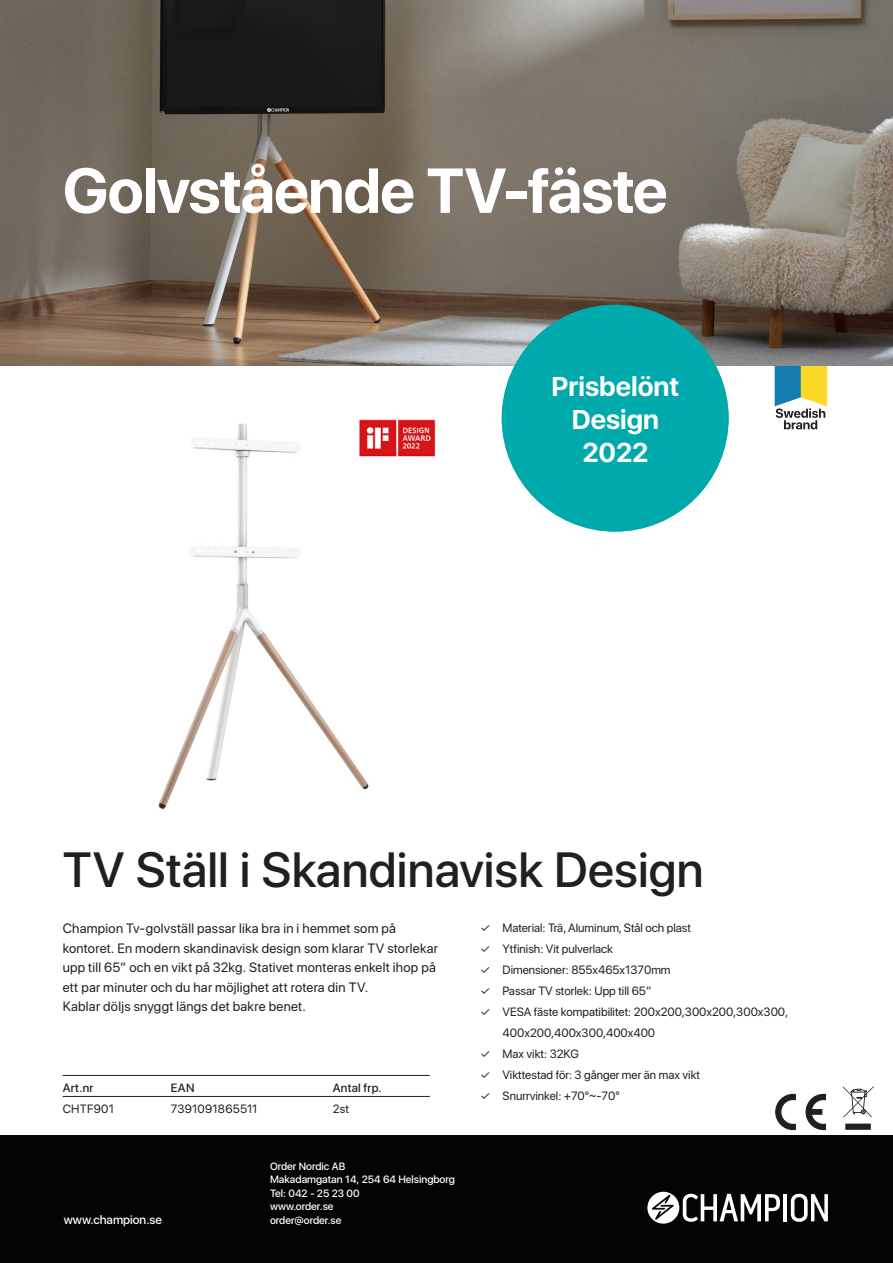
<style>
.page{position:relative;width:893px;height:1263px;background:#fff}
.page>*{position:absolute;margin:0;border:0;box-sizing:border-box;transform-origin:0 0}
.t1{font:700 63px "SF Pro Display";letter-spacing:-.015em;color:#fff}
.t2{font:500 49.2px "SF Pro Display";letter-spacing:.005em;color:#231f20}
.t3{font:700 27px/33px "SFUI Display";color:#fff;text-align:center}
.t4{font:13.5px/19.5px "SF Pro Display";letter-spacing:.02em;color:#231f20}
.Bullets_Check{font:12px "SF Pro Display";color:#231f20}
.Bullets_Check-2{font:12px "SF Pro Display";letter-spacing:.02em;color:#231f20}
.t5{font:500 12px "SF Pro Display";letter-spacing:.03em;color:#231f20}
.t6{font:500 12px "SFUI Display";color:#fff}
.t7{font:500 10.5px/13.5px "SFUI Display";color:#fff}
</style>
<div class="page">
<div style="left:0;top:1135px;width:893px;height:128px;background:#040503"></div>
<hr style="left:783px;top:1194px;width:4px;height:27px;background:#fff">
<svg style="left:791px;top:1194px;width:37px;height:28px"></svg>
<svg style="left:647px;top:1192px;width:133px;height:32px"></svg>
<svg style="left:775px;top:366px;width:52px;height:63px"></svg>
<img style="left:0;top:0;width:893px;height:366px">
<hr style="left:63px;top:1075px;width:367px;height:1px;background:#231f20">
<hr style="left:63px;top:1096px;width:367px;height:1px;background:#231f20">
<svg style="left:775px;top:1093px;width:21px;height:38px"></svg>
<svg style="left:805px;top:1093px;width:21px;height:38px"></svg>
<img style="left:158px;top:419px;width:278px;height:390px">
<div style="left:502px;top:305px;width:227px;height:226px;background:#00a9ab;border-radius:50%"></div>
<svg style="left:843px;top:1086px;width:31px;height:44px"></svg>
<p class="t1" style="left:63px;top:154px;width:606px">Golvstående TV-fäste</p>
<p class="t3" style="left:543px;top:370px;width:147px">Om man vill lyfta något speciellt.</p>
<p class="t3" style="left:552px;top:370px;width:129px">Prisbelönt<br>Design</p>
<p class="t3" style="left:582px;top:436px;width:68px">2022</p>
<p class="t2" style="left:63px;top:835px;width:642px">TV Ställ i Skandinavisk Design</p>
<p class="t4" style="left:63px;top:919px;width:335px">Champion Tv-golvställ passar lika bra in i hemmet som på</p>
<p class="t4" style="left:63px;top:938px;width:377px">kontoret. En modern skandinavisk design som klarar TV storlekar upp till 65” och en vikt på 32kg. Stativet monteras enkelt ihop på</p>
<p class="t4" style="left:63px;top:977px;width:307px">ett par minuter och du har möjlighet att rotera din TV.</p>
<p class="t4" style="left:63px;top:997px;width:245px">Kablar döljs snyggt längs det bakre benet.</p>
<p class="Bullets_Check" style="left:480px;top:918px;width:212px">✓ Material: Trä, Aluminum, Stål och plast</p>
<p class="Bullets_Check" style="left:480px;top:939px;width:134px">✓ Ytfinish: Vit pulverlack</p>
<p class="Bullets_Check" style="left:480px;top:960px;width:192px">✓ Dimensioner: 855x465x1370mm</p>
<p class="Bullets_Check" style="left:480px;top:981px;width:172px">✓ Passar TV storlek: Upp till 65”</p>
<p class="Bullets_Check" style="left:480px;top:1002px;width:309px">✓ VESA fäste kompatibilitet: 200x200,300x200,300x300,</p>
<p class="Bullets_Check" style="left:503px;top:1023px;width:154px">400x200,400x300,400x400</p>
<p class="Bullets_Check" style="left:480px;top:1044px;width:100px">✓ Max vikt: 32KG</p>
<p class="Bullets_Check" style="left:480px;top:1065px;width:221px">✓ Vikttestad för: 3 gånger mer än max vikt</p>
<p class="Bullets_Check" style="left:480px;top:1086px;width:141px">✓ Snurrvinkel: +70°~-70°</p>
<p class="t5" style="left:63px;top:1079px;width:32px">Art.nr</p>
<p class="t5" style="left:171px;top:1079px;width:25px">EAN</p>
<p class="t5" style="left:333px;top:1079px;width:51px">Antal frp.</p>
<p class="Bullets_Check-2" style="left:63px;top:1099px;width:53px">CHTF901</p>
<p class="Bullets_Check-2" style="left:171px;top:1099px;width:88px">7391091865511</p>
<p class="Bullets_Check" style="left:333px;top:1099px;width:18px">2st</p>
<p class="t6" style="left:64px;top:1211px;width:100px">www.champion.se</p>
<p class="t7" style="left:270px;top:1160px;width:186px">Order Nordic AB<br>Makadamgatan 14, 254 64 Helsingborg<br>Tel: 042 - 25 23 00<br>www.order.se<br>order@order.se</p>
</div>
